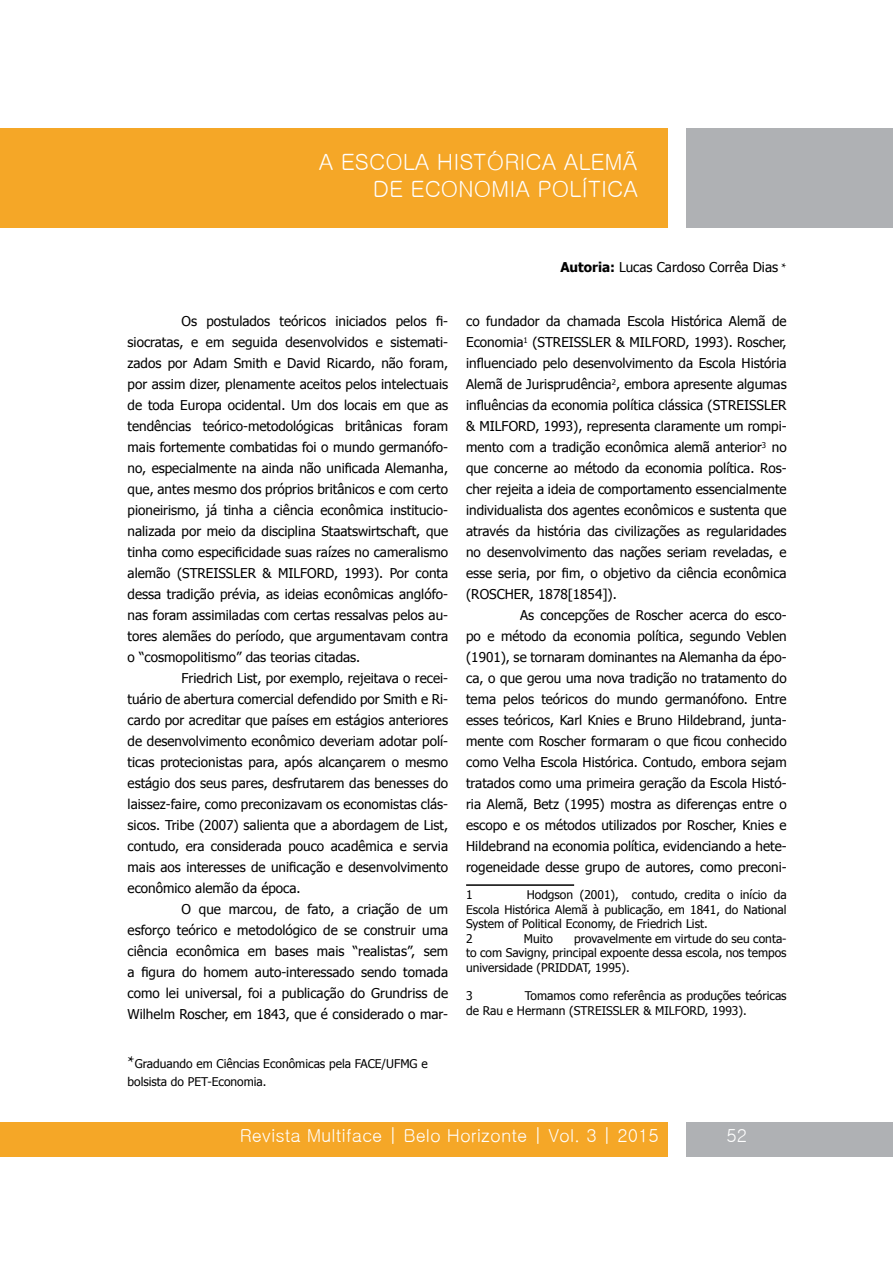
<style>
.page{position:relative;width:893px;height:1263px;background:#fff}
.page>*{position:absolute;margin:0;border:0;box-sizing:border-box;transform-origin:0 0}
.t1{font:22.5px/27px "Gulim";color:#fff;text-align:right}
.t2{font:18px "Gulim";color:#fff}
.t3{font:13.5px "Tahoma";color:#000}
.t4{font:12px/14.4px "Tahoma";color:#000}
.s1{font-family:"Minion Pro";font-size:18px}
.s2{font-weight:700}
.s3{font-family:"Minion Pro"}
</style>
<div class="page">
<div style="left:0;top:128px;width:668px;height:99px;background:#f5a727"></div>
<div style="left:687px;top:128px;width:206px;height:99px;background:#afb1b4"></div>
<div style="left:687px;top:1122px;width:206px;height:35px;background:#afb1b4"></div>
<div style="left:0;top:1122px;width:668px;height:35px;background:#f5a727"></div>
<hr style="left:466px;top:884px;width:108px;height:2px;background:#000">
<h1 class="t1" style="left:319px;top:148px;width:321px">A ESCOLA HISTÓRICA ALEMÃ<br>DE ECONOMIA POLÍTICA</h1>
<p class="t3" style="left:182px;top:312px;width:268px">Os postulados teóricos iniciados pelos fi-</p>
<p class="t3" style="left:128px;top:333px;width:322px">siocratas, e em seguida desenvolvidos e sistemati-</p>
<p class="t3" style="left:128px;top:354px;width:322px">zados por Adam Smith e David Ricardo, não foram,</p>
<p class="t3" style="left:128px;top:375px;width:322px">por assim dizer, plenamente aceitos pelos intelectuais</p>
<p class="t3" style="left:128px;top:396px;width:322px">de toda Europa ocidental. Um dos locais em que as</p>
<p class="t3" style="left:128px;top:417px;width:322px">tendências teórico-metodológicas britânicas foram</p>
<p class="t3" style="left:128px;top:438px;width:322px">mais fortemente combatidas foi o mundo germanófo-</p>
<p class="t3" style="left:128px;top:459px;width:322px">no, especialmente na ainda não unificada Alemanha,</p>
<p class="t3" style="left:128px;top:480px;width:322px">que, antes mesmo dos próprios britânicos e com certo</p>
<p class="t3" style="left:128px;top:501px;width:322px">pioneirismo, já tinha a ciência econômica institucio-</p>
<p class="t3" style="left:128px;top:522px;width:322px">nalizada por meio da disciplina Staatswirtschaft, que</p>
<p class="t3" style="left:128px;top:543px;width:322px">tinha como especificidade suas raízes no cameralismo</p>
<p class="t3" style="left:128px;top:564px;width:322px">alemão (STREISSLER &amp; MILFORD, 1993). Por conta</p>
<p class="t3" style="left:128px;top:585px;width:322px">dessa tradição prévia, as ideias econômicas anglófo-</p>
<p class="t3" style="left:128px;top:606px;width:322px">nas foram assimiladas com certas ressalvas pelos au-</p>
<p class="t3" style="left:128px;top:627px;width:322px">tores alemães do período, que argumentavam contra</p>
<p class="t3" style="left:128px;top:648px;width:234px">o “cosmopolitismo” das teorias citadas.</p>
<p class="t3" style="left:182px;top:669px;width:268px">Friedrich List, por exemplo, rejeitava o recei-</p>
<p class="t3" style="left:128px;top:690px;width:322px">tuário de abertura comercial defendido por Smith e Ri-</p>
<p class="t3" style="left:128px;top:711px;width:322px">cardo por acreditar que países em estágios anteriores</p>
<p class="t3" style="left:128px;top:732px;width:322px">de desenvolvimento econômico deveriam adotar polí-</p>
<p class="t3" style="left:128px;top:753px;width:322px">ticas protecionistas para, após alcançarem o mesmo</p>
<p class="t3" style="left:128px;top:774px;width:322px">estágio dos seus pares, desfrutarem das benesses do</p>
<p class="t3" style="left:128px;top:795px;width:322px">laissez-faire, como preconizavam os economistas clás-</p>
<p class="t3" style="left:128px;top:816px;width:322px">sicos. Tribe (2007) salienta que a abordagem de List,</p>
<p class="t3" style="left:128px;top:837px;width:322px">contudo, era considerada pouco acadêmica e servia</p>
<p class="t3" style="left:128px;top:858px;width:322px">mais aos interesses de unificação e desenvolvimento</p>
<p class="t3" style="left:128px;top:879px;width:175px">econômico alemão da época.</p>
<p class="t3" style="left:182px;top:900px;width:268px">O que marcou, de fato, a criação de um</p>
<p class="t3" style="left:128px;top:921px;width:322px">esforço teórico e metodológico de se construir uma</p>
<p class="t3" style="left:128px;top:942px;width:322px">ciência econômica em bases mais “realistas”, sem</p>
<p class="t3" style="left:128px;top:963px;width:322px">a figura do homem auto-interessado sendo tomada</p>
<p class="t3" style="left:128px;top:984px;width:322px">como lei universal, foi a publicação do Grundriss de</p>
<p class="t3" style="left:128px;top:1005px;width:322px">Wilhelm Roscher, em 1843, que é considerado o mar-</p>
<p class="t4" style="left:128px;top:1054px;width:302px;line-height:18px"><span class="s1">*</span>Graduando em Ciências Econômicas pela FACE/UFMG e bolsista do PET-Economia.</p>
<p class="t3" style="left:560px;top:258px;width:228px"><span class="s2">Autoria:</span> Lucas Cardoso Corrêa Dias <span class="s3">*</span></p>
<p class="t3" style="left:466px;top:312px;width:322px">co fundador da chamada Escola Histórica Alemã de</p>
<p class="t3" style="left:466px;top:333px;width:322px">Economia<sup>1</sup> (STREISSLER &amp; MILFORD, 1993). Roscher,</p>
<p class="t3" style="left:466px;top:354px;width:322px">influenciado pelo desenvolvimento da Escola História</p>
<p class="t3" style="left:466px;top:375px;width:322px">Alemã de Jurisprudência<sup>2</sup>, embora apresente algumas</p>
<p class="t3" style="left:466px;top:396px;width:322px">influências da economia política clássica (STREISSLER</p>
<p class="t3" style="left:466px;top:417px;width:322px">&amp; MILFORD, 1993), representa claramente um rompi-</p>
<p class="t3" style="left:466px;top:438px;width:322px">mento com a tradição econômica alemã anterior<sup>3</sup> no</p>
<p class="t3" style="left:466px;top:459px;width:322px">que concerne ao método da economia política. Ros-</p>
<p class="t3" style="left:466px;top:480px;width:322px">cher rejeita a ideia de comportamento essencialmente</p>
<p class="t3" style="left:466px;top:501px;width:322px">individualista dos agentes econômicos e sustenta que</p>
<p class="t3" style="left:466px;top:522px;width:322px">através da história das civilizações as regularidades</p>
<p class="t3" style="left:466px;top:543px;width:322px">no desenvolvimento das nações seriam reveladas, e</p>
<p class="t3" style="left:466px;top:564px;width:322px">esse seria, por fim, o objetivo da ciência econômica</p>
<p class="t3" style="left:466px;top:585px;width:152px">(ROSCHER, 1878[1854]).</p>
<p class="t3" style="left:520px;top:606px;width:268px">As concepções de Roscher acerca do esco-</p>
<p class="t3" style="left:466px;top:627px;width:322px">po e método da economia política, segundo Veblen</p>
<p class="t3" style="left:466px;top:648px;width:322px">(1901), se tornaram dominantes na Alemanha da épo-</p>
<p class="t3" style="left:466px;top:669px;width:322px">ca, o que gerou uma nova tradição no tratamento do</p>
<p class="t3" style="left:466px;top:690px;width:322px">tema pelos teóricos do mundo germanófono. Entre</p>
<p class="t3" style="left:466px;top:711px;width:322px">esses teóricos, Karl Knies e Bruno Hildebrand, junta-</p>
<p class="t3" style="left:466px;top:732px;width:322px">mente com Roscher formaram o que ficou conhecido</p>
<p class="t3" style="left:466px;top:753px;width:322px">como Velha Escola Histórica. Contudo, embora sejam</p>
<p class="t3" style="left:466px;top:774px;width:322px">tratados como uma primeira geração da Escola Histó-</p>
<p class="t3" style="left:466px;top:795px;width:322px">ria Alemã, Betz (1995) mostra as diferenças entre o</p>
<p class="t3" style="left:466px;top:816px;width:322px">escopo e os métodos utilizados por Roscher, Knies e</p>
<p class="t3" style="left:466px;top:837px;width:322px">Hildebrand na economia política, evidenciando a hete-</p>
<p class="t3" style="left:466px;top:858px;width:322px">rogeneidade desse grupo de autores, como preconi-</p>
<p class="t4" style="left:466px;top:887px;width:8px">1</p>
<p class="t4" style="left:466px;top:887px;width:322px;text-indent:61px">Hodgson (2001), contudo, credita o início da Escola Histórica Alemã à publicação, em 1841, do National System of Political Economy, de Friedrich List.<br>2</p>
<p class="t4" style="left:466px;top:930px;width:322px;text-align:justify;text-indent:108px">provavelmente em virtude do seu conta&shy;to com Savigny, principal expoente dessa escola, nos tempos universidade (PRIDDAT, 1995).</p>
<p class="t4" style="left:466px;top:988px;width:8px">3</p>
<p class="t4" style="left:524px;top:930px;width:31px">Muito</p>
<p class="t4" style="left:466px;top:988px;width:322px;text-indent:59px">Tomamos como referência as produções teóricas de Rau e Hermann (STREISSLER &amp; MILFORD, 1993).</p>
<h2 class="t2" style="left:240px;top:1127px;width:421px">Revista Multiface | Belo Horizonte | Vol. 3 | 2015</h2>
<h2 class="t2" style="left:726px;top:1127px;width:22px">52</h2>
</div>
